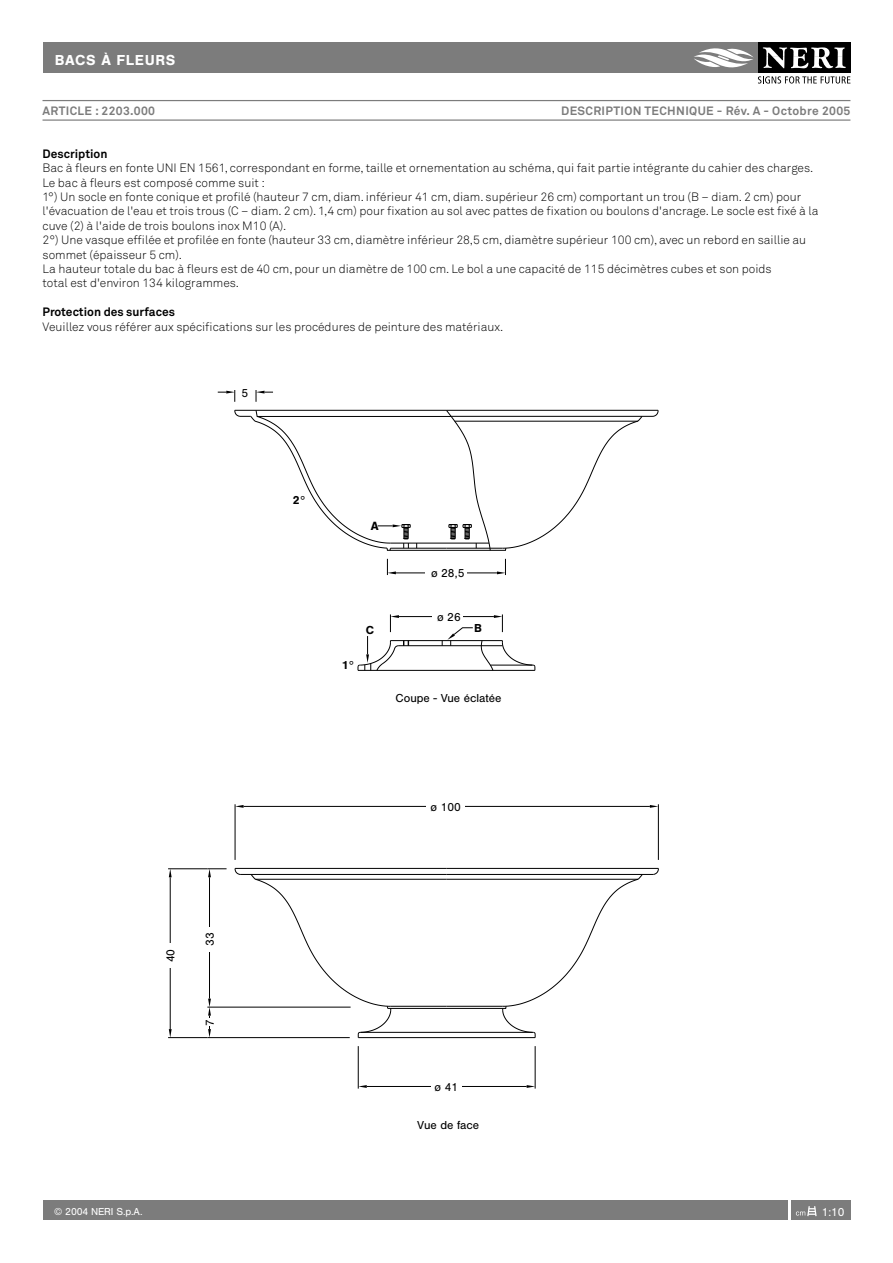
<style>
.page{position:relative;width:893px;height:1263px;background:#fff}
.page>*{position:absolute;margin:0;border:0;box-sizing:border-box;transform-origin:0 0}
.t1{font:700 15px "Nimbus San";letter-spacing:.04em;color:#fff}
.t2{font:700 12.45px "Nimbus San";color:#000}
.t3{font:12px/14.4px "Akkurat Light Pro";color:#000}
.t4{font:700 12px "Akkurat Pro";letter-spacing:.03em;color:#7c7c7c}
.t5{font:12px "Nimbus San";color:#000}
.t6{font:700 12px "Akkurat Pro";color:#000}
.t7{font:700 12px "Nimbus San";color:#000}
.t8{font:12px "Nimbus San";color:#fff}
.t9{font:10.5px "Nimbus San";letter-spacing:-.015em;color:#fff}
</style>
<div class="page">
<div style="left:43px;top:1200px;width:807px;height:20px;background:#7c7c7c"></div>
<div style="left:43px;top:43px;width:807px;height:30px;background:#7c7c7c"></div>
<svg style="left:694px;top:42px;width:156px;height:42px"></svg>
<hr style="left:43px;top:100px;width:807px;height:1px;background:#7c7c7c">
<hr style="left:43px;top:119px;width:807px;height:2px;background:#7c7c7c">
<svg style="left:796px;top:1206px;width:21px;height:11px"></svg>
<hr style="left:788px;top:1200px;width:3px;height:21px;background:#fff">
<hr style="left:658px;top:804px;width:1px;height:56px;background:#000">
<hr style="left:235px;top:804px;width:1px;height:56px;background:#000">
<hr style="left:244px;top:806px;width:406px;height:1px;background:#000">
<svg style="left:650px;top:805px;width:8px;height:3px"></svg>
<svg style="left:235px;top:805px;width:9px;height:3px"></svg>
<hr style="left:168px;top:1037px;width:39px;height:1px;background:#000">
<hr style="left:168px;top:868px;width:39px;height:1px;background:#000">
<hr style="left:170px;top:877px;width:1px;height:152px;background:#000">
<svg style="left:169px;top:1029px;width:3px;height:8px"></svg>
<svg style="left:169px;top:869px;width:3px;height:8px"></svg>
<hr style="left:240px;top:874px;width:207px;height:1px;background:#000">
<hr style="left:235px;top:868px;width:212px;height:1px;background:#000">
<svg style="left:235px;top:868px;width:6px;height:7px"></svg>
<hr style="left:358px;top:1037px;width:177px;height:1px;background:#000">
<hr style="left:447px;top:868px;width:211px;height:1px;background:#000">
<hr style="left:447px;top:874px;width:206px;height:1px;background:#000">
<svg style="left:653px;top:868px;width:6px;height:7px"></svg>
<hr style="left:535px;top:1046px;width:1px;height:42px;background:#000">
<hr style="left:358px;top:1046px;width:1px;height:42px;background:#000">
<hr style="left:367px;top:1086px;width:160px;height:1px;background:#000">
<svg style="left:527px;top:1085px;width:8px;height:3px"></svg>
<svg style="left:358px;top:1085px;width:9px;height:3px"></svg>
<hr style="left:207px;top:1037px;width:143px;height:1px;background:#000">
<hr style="left:207px;top:1007px;width:144px;height:1px;background:#000">
<hr style="left:209px;top:877px;width:1px;height:121px;background:#000">
<svg style="left:208px;top:998px;width:3px;height:39px"></svg>
<svg style="left:207px;top:868px;width:20px;height:9px"></svg>
<svg style="left:251px;top:874px;width:392px;height:163px"></svg>
<div style="left:427px;top:802px;width:38px;height:9px;background:#fff"></div>
<div style="left:431px;top:1082px;width:31px;height:9px;background:#fff"></div>
<div style="left:166px;top:943px;width:9px;height:25px;background:#fff"></div>
<div style="left:205px;top:927px;width:9px;height:25px;background:#fff"></div>
<div style="left:205px;top:1019px;width:9px;height:7px;background:#fff"></div>
<hr style="left:358px;top:670px;width:177px;height:1px;background:#000">
<hr style="left:490px;top:665px;width:43px;height:1px;background:#000">
<hr style="left:446px;top:410px;width:212px;height:1px;background:#000">
<hr style="left:451px;top:416px;width:202px;height:1px;background:#000">
<svg style="left:652px;top:410px;width:6px;height:7px"></svg>
<svg style="left:502px;top:641px;width:34px;height:29px"></svg>
<svg style="left:481px;top:641px;width:12px;height:30px"></svg>
<hr style="left:390px;top:640px;width:112px;height:1px;background:#000">
<hr style="left:398px;top:645px;width:104px;height:1px;background:#000">
<hr style="left:399px;top:616px;width:95px;height:1px;background:#000">
<svg style="left:494px;top:614px;width:9px;height:18px"></svg>
<svg style="left:358px;top:614px;width:51px;height:57px"></svg>
<svg style="left:442px;top:627px;width:31px;height:19px"></svg>
<div style="left:432px;top:612px;width:30px;height:9px;background:#fff"></div>
<div style="left:363px;top:625px;width:11px;height:9px;background:#fff"></div>
<svg style="left:218px;top:390px;width:17px;height:12px"></svg>
<svg style="left:256px;top:390px;width:17px;height:12px"></svg>
<hr style="left:396px;top:573px;width:101px;height:1px;background:#000">
<svg style="left:387px;top:559px;width:9px;height:16px"></svg>
<svg style="left:497px;top:559px;width:9px;height:16px"></svg>
<svg style="left:234px;top:410px;width:409px;height:141px"></svg>
<div style="left:425px;top:568px;width:42px;height:9px;background:#fff"></div>
<div style="left:369px;top:521px;width:8px;height:9px;background:#fff"></div>
<div style="left:293px;top:495px;width:11px;height:11px;background:#fff"></div>
<p class="t1" style="left:55px;top:51px;width:122px">BACS À FLEURS</p>
<p class="t4" style="left:561px;top:103px;width:291px">DESCRIPTION TECHNIQUE - Rév. A - Octobre 2005</p>
<p class="t4" style="left:43px;top:103px;width:114px">ARTICLE : 2203.000</p>
<p class="t6" style="left:43px;top:146px;width:67px">Description</p>
<p class="t3" style="left:43px;top:161px;width:778px">Bac à fleurs en fonte UNI EN 1561, correspondant en forme, taille et ornementation au schéma, qui fait partie intégrante du cahier des charges.<br>Le bac à fleurs est composé comme suit :<br>1°) Un socle en fonte conique et profilé (hauteur 7 cm, diam. inférieur 41 cm, diam. supérieur 26 cm) comportant un trou (B – diam. 2 cm) pour l'évacuation de l'eau et trois trous (C – diam. 2 cm). 1,4 cm) pour fixation au sol avec pattes de fixation ou boulons d'ancrage. Le socle est fixé à la cuve (2) à l'aide de trois boulons inox M10 (A).<br>2°) Une vasque effilée et profilée en fonte (hauteur 33 cm, diamètre inférieur 28,5 cm, diamètre supérieur 100 cm), avec un rebord en saillie au sommet (épaisseur 5 cm).<br>La hauteur totale du bac à fleurs est de 40 cm, pour un diamètre de 100 cm. Le bol a une capacité de 115 décimètres cubes et son poids<br>total est d'environ 134 kilogrammes.</p>
<p class="t6" style="left:43px;top:305px;width:134px">Protection des surfaces</p>
<p class="t3" style="left:43px;top:319px;width:462px">Veuillez vous référer aux spécifications sur les procédures de peinture des matériaux.</p>
<p class="t5" style="left:242px;top:386px;width:8px">5</p>
<p class="t7" style="left:293px;top:493px;width:14px">2°</p>
<p class="t2" style="left:371px;top:519px;width:9px">A</p>
<p class="t5" style="left:431px;top:567px;width:35px">ø 28,5</p>
<p class="t7" style="left:342px;top:658px;width:14px">1°</p>
<p class="t5" style="left:437px;top:610px;width:25px">ø 26</p>
<p class="t7" style="left:366px;top:623px;width:10px">C</p>
<p class="t7" style="left:474px;top:621px;width:9px">B</p>
<p class="t5" style="left:395px;top:691px;width:107px">Coupe - Vue éclatée</p>
<p class="t5" style="left:431px;top:800px;width:32px">ø 100</p>
<p class="t5" style="left:164px;top:962px;width:15px;rotate:-90deg">40</p>
<p class="t5" style="left:203px;top:946px;width:15px;rotate:-90deg">33</p>
<p class="t5" style="left:203px;top:1026px;width:8px;rotate:-90deg">7</p>
<p class="t5" style="left:435px;top:1080px;width:25px">ø 41</p>
<p class="t5" style="left:417px;top:1119px;width:64px">Vue de face</p>
<p class="t9" style="left:54px;top:1206px;width:90px">© 2004 NERI S.p.A.</p>
<p class="t8" style="left:822px;top:1205px;width:24px">1:10</p>
</div>
